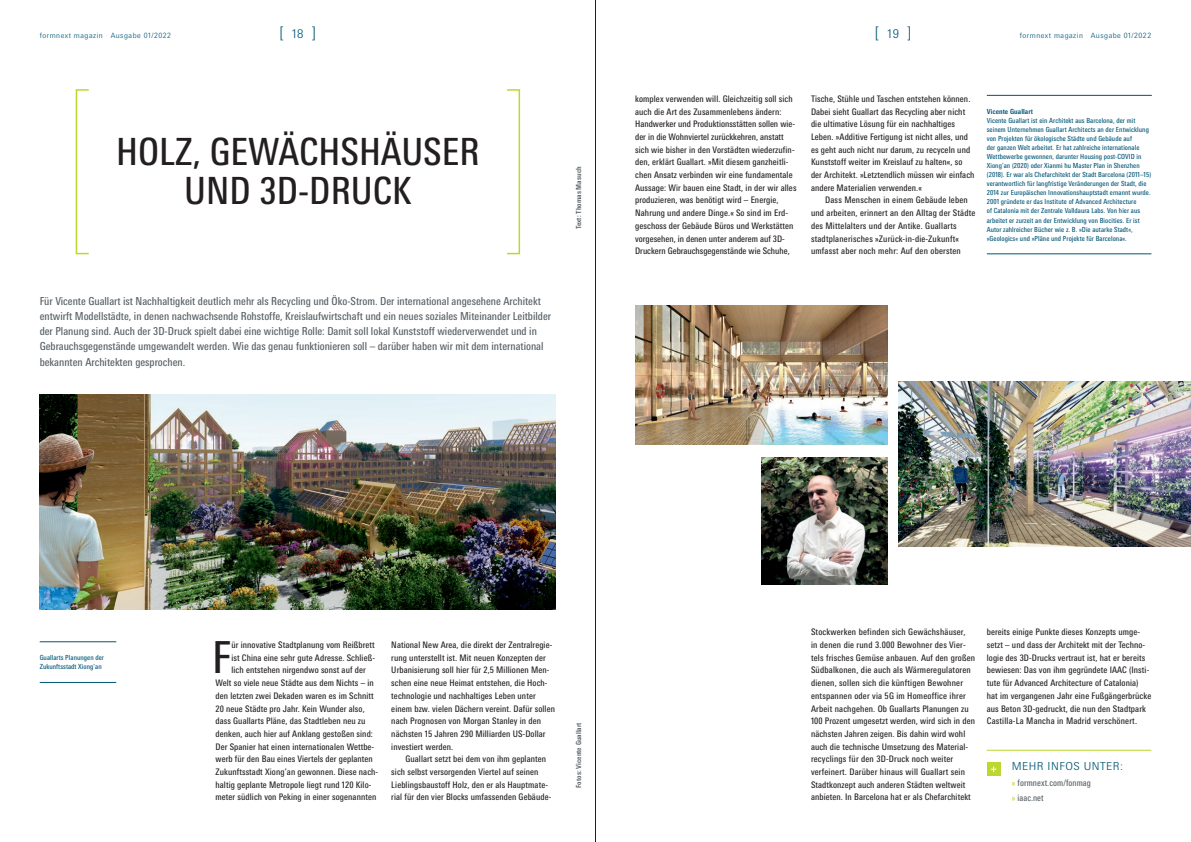
<style>
.page{position:relative;width:1191px;height:842px;background:#fff}
.page>*{position:absolute;margin:0;border:0;box-sizing:border-box;transform-origin:0 0}
.t1{font:condensed 44.1px "Messe Univers";color:#231f20}
.t2{font:condensed 37.5px/38.1px "Messe Univers";color:#231f20;text-align:center}
.t3{font:300 16px "Messe Univers";color:#005676}
.t4{font:condensed 11px/15.1px "Messe Univers";color:#576065}
.t5{font:300 11px "Messe Univers";letter-spacing:.04em;color:#005676}
.t6{font:condensed 9px/12.7px "Messe Univers";letter-spacing:.01em;color:#231f20}
.t7{font:condensed 9px/15.1px "Messe Univers";letter-spacing:.01em;color:#576065}
.t8{font:300 7.3px "Messe Univers";letter-spacing:.07em;color:#005676}
.t9{font:condensed 7px/9.1px "Messe Univers";letter-spacing:.01em;color:#005676}
.t10{font:700 condensed 7px "Messe Univers";letter-spacing:.01em;color:#576065}
.t11{font:700 condensed 7px "Messe Univers";letter-spacing:.01em;color:#005676}
.s1{color:#bed630}
.s2{font-size:12px}
</style>
<div class="page">
<img style="left:40px;top:394px;width:516px;height:216px">
<img style="left:635px;top:305px;width:252px;height:140px">
<img style="left:899px;top:381px;width:292px;height:165px">
<img style="left:761px;top:457px;width:126px;height:127px">
<div style="left:506px;top:89px;width:14px;height:165px;border:2px solid #bed630"></div>
<div style="left:76px;top:89px;width:13px;height:165px;border:2px solid #bed630"></div>
<hr style="left:986px;top:253px;width:165px;height:1px;background:#005676">
<hr style="left:986px;top:95px;width:165px;height:1px;background:#005676">
<hr style="left:40px;top:682px;width:76px;height:1px;background:#005676">
<hr style="left:40px;top:641px;width:76px;height:1px;background:#005676">
<hr style="left:986px;top:750px;width:165px;height:1px;background:#bed630">
<div style="left:986px;top:762px;width:14px;height:14px;background:#bed630"></div>
<svg style="left:990px;top:766px;width:6px;height:6px"></svg>
<hr style="left:595px;top:0;width:1px;height:842px;background:#231f20">
<p class="t8" style="left:40px;top:31px;width:133px">formnext magazin <span class="s1">·</span> Ausgabe 01/2022</p>
<h3 class="t3" style="left:279px;top:23px;width:38px">[<span class="s2">18</span>]</h3>
<h3 class="t3" style="left:875px;top:23px;width:38px">[<span class="s2">19</span>]</h3>
<p class="t8" style="left:1019px;top:31px;width:133px">formnext magazin <span class="s1">·</span> Ausgabe 01/2022</p>
<h2 class="t2" style="left:116px;top:132px;width:365px">HOLZ, GEWÄCHSHÄUSER<br>UND 3D-DRUCK</h2>
<p class="t10" style="left:574px;top:229px;width:64px;rotate:-90deg">Text: Thomas Masuch</p>
<p class="t4" style="left:40px;top:293px;width:513px">Für Vicente Guallart ist Nachhaltigkeit deutlich mehr als Recycling und Öko-Strom. Der international angesehene Architekt entwirft Modellstädte, in denen nachwachsende Rohstoffe, Kreislaufwirtschaft und ein neues soziales Miteinander Leitbilder der Planung sind. Auch der 3D-Druck spielt dabei eine wichtige Rolle: Damit soll lokal Kunststoff wiederverwendet und in Gebrauchsgegenstände umgewandelt werden. Wie das genau funktionieren soll – darüber haben wir mit dem international bekannten Architekten gesprochen.</p>
<p class="t6" style="left:635px;top:92px;width:163px">komplex verwenden will. Gleichzeitig soll sich auch die Art des Zusammenlebens ändern:<br>Handwerker und Produktionsstätten sollen wie&shy;der in die Wohnviertel zurückkehren, anstatt sich wie bisher in den Vorstädten wiederzufin&shy;den, erklärt Guallart. »Mit diesem ganzheitli&shy;chen Ansatz verbinden wir eine fundamentale Aussage: Wir bauen eine Stadt, in der wir alles produzieren, was benötigt wird – Energie, Nahrung und andere Dinge.« So sind im Erd&shy;geschoss der Gebäude Büros und Werkstätten vorgesehen, in denen unter anderem auf 3D-Druckern Gebrauchsgegenstände wie Schuhe,</p>
<p class="t6" style="left:811px;top:92px;width:165px">Tische, Stühle und Taschen entstehen können.<br>Dabei sieht Guallart das Recycling aber nicht die ultimative Lösung für ein nachhaltiges Leben. »Additive Fertigung ist nicht alles, und es geht auch nicht nur darum, zu recyceln und Kunststoff weiter im Kreislauf zu halten«, so der Architekt. »Letztendlich müssen wir einfach andere Materialien verwenden.«</p>
<p class="t6" style="left:811px;top:194px;width:166px;text-indent:14px">Dass Menschen in einem Gebäude leben und arbeiten, erinnert an den Alltag der Städte des Mittelalters und der Antike. Guallarts stadtplanerisches »Zurück-in-die-Zukunft« umfasst aber noch mehr: Auf den obersten</p>
<p class="t11" style="left:986px;top:107px;width:48px">Vicente Guallart</p>
<p class="t9" style="left:986px;top:116px;width:166px">Vicente Guallart ist ein Architekt aus Barcelona, der mit seinem Unternehmen Guallart Architects an der Entwicklung von Projekten für ökologische Städte und Gebäude auf<br>der ganzen Welt arbeitet. Er hat zahlreiche internationale Wettbewerbe gewonnen, darunter Housing post-COVID in Xiong’an (2020) oder Xianmi hu Master Plan in Shenzhen (2018). Er war als Chefarchitekt der Stadt Barcelona (2011–15) verantwortlich für langfristige Veränderungen der Stadt, die 2014 zur Europäischen Innovationshauptstadt ernannt wurde.<br>2001 gründete er das Institute of Advanced Architecture<br>of Catalonia mit der Zentrale Valldaura Labs. Von hier aus arbeitet er zurzeit an der Entwicklung von Biocities. Er ist Autor zahlreicher Bücher wie z. B. »Die autarke Stadt«, »Geologics« und »Pläne und Projekte für Barcelona«.</p>
<p class="t9" style="left:40px;top:653px;width:66px">Guallarts Planungen der<br>Zukunftsstadt Xiong’an</p>
<h1 class="t1" style="left:212px;top:630px;width:20px">F</h1>
<p class="t6" style="left:231px;top:638px;width:145px">ür innovative Stadtplanung vom Reißbrett</p>
<p class="t6" style="left:231px;top:651px;width:145px">ist China eine sehr gute Adresse. Schließ-</p>
<p class="t6" style="left:231px;top:664px;width:136px">lich entstehen nirgendwo sonst auf der</p>
<p class="t6" style="left:215px;top:676px;width:160px">Welt so viele neue Städte aus dem Nichts – in</p>
<p class="t6" style="left:215px;top:689px;width:160px">den letzten zwei Dekaden waren es im Schnitt</p>
<p class="t6" style="left:215px;top:702px;width:151px">20 neue Städte pro Jahr. Kein Wunder also,</p>
<p class="t6" style="left:215px;top:714px;width:151px">dass Guallarts Pläne, das Stadtleben neu zu</p>
<p class="t6" style="left:215px;top:727px;width:159px">denken, auch hier auf Anklang gestoßen sind:</p>
<p class="t6" style="left:215px;top:740px;width:160px">Der Spanier hat einen internationalen Wettbe-</p>
<p class="t6" style="left:215px;top:753px;width:159px">werb für den Bau eines Viertels der geplanten</p>
<p class="t6" style="left:215px;top:765px;width:164px">Zukunftsstadt Xiong’an gewonnen. Diese nach-</p>
<p class="t6" style="left:215px;top:778px;width:157px">haltig geplante Metropole liegt rund 120 Kilo-</p>
<p class="t6" style="left:215px;top:791px;width:162px">meter südlich von Peking in einer sogenannten</p>
<p class="t6" style="left:391px;top:638px;width:165px">National New Area, die direkt der Zentralregie&shy;rung unterstellt ist. Mit neuen Konzepten der Urbanisierung soll hier für 2,5 Millionen Men&shy;schen eine neue Heimat entstehen, die Hoch&shy;technologie und nachhaltiges Leben unter einem bzw. vielen Dächern vereint. Dafür sollen nach Prognosen von Morgan Stanley in den nächsten 15 Jahren 290 Milliarden US-Dollar investiert werden.</p>
<p class="t6" style="left:391px;top:753px;width:162px;text-indent:14px">Guallart setzt bei dem von ihm geplanten sich selbst versorgenden Viertel auf seinen Lieblingsbaustoff Holz, den er als Hauptmate&shy;rial für den vier Blocks umfassenden Gebäude-</p>
<p class="t10" style="left:574px;top:788px;width:67px;rotate:-90deg">Fotos: Vicente Guallart</p>
<p class="t6" style="left:811px;top:626px;width:166px">Stockwerken befinden sich Gewächshäuser,<br>in denen die rund 3.000 Bewohner des Vier&shy;tels frisches Gemüse anbauen. Auf den großen Südbalkonen, die auch als Wärmeregulatoren dienen, sollen sich die künftigen Bewohner entspannen oder via 5G im Homeoffice ihrer Arbeit nachgehen. Ob Guallarts Planungen zu 100 Prozent umgesetzt werden, wird sich in den nächsten Jahren zeigen. Bis dahin wird wohl auch die technische Umsetzung des Material&shy;recyclings für den 3D-Druck noch weiter verfeinert. Darüber hinaus will Guallart sein Stadtkonzept auch anderen Städten weltweit anbieten. In Barcelona hat er als Chefarchitekt</p>
<p class="t6" style="left:986px;top:626px;width:166px">bereits einige Punkte dieses Konzepts umge&shy;setzt – und dass der Architekt mit der Techno&shy;logie des 3D-Drucks vertraut ist, hat er bereits bewiesen: Das von ihm gegründete IAAC (Insti&shy;tute für Advanced Architecture of Catalonia) hat im vergangenen Jahr eine Fußgängerbrücke aus Beton 3D-gedruckt, die nun den Stadtpark Castilla-La Mancha in Madrid verschönert.</p>
<p class="t5" style="left:1011px;top:760px;width:113px">MEHR INFOS UNTER:</p>
<p class="t7" style="left:1011px;top:775px;width:81px"><span class="s1">»</span> formnext.com/fonmag <span class="s1">»</span> iaac.net</p>
</div>
